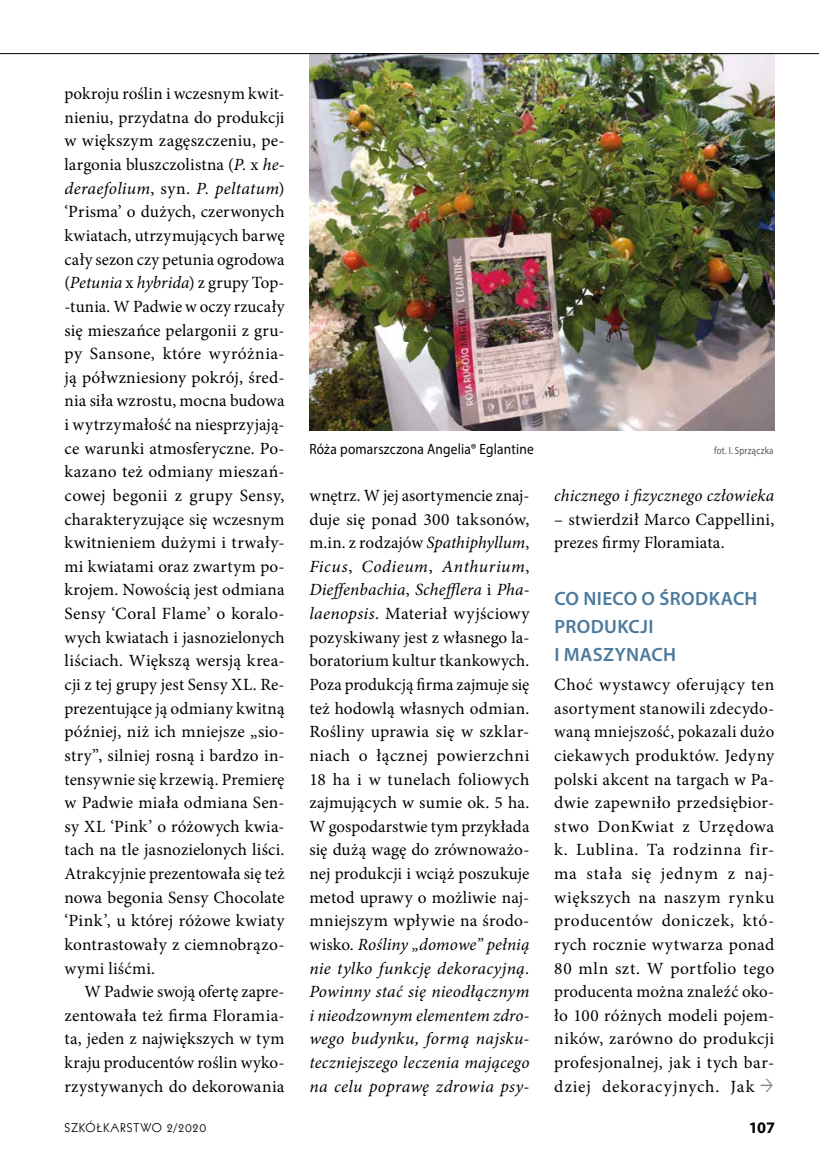
<style>
.page{position:relative;width:819px;height:1166px;background:#fff}
.page>*{position:absolute;margin:0;border:0;box-sizing:border-box;transform-origin:0 0}
.t1{font:600 19.25px/28px "Myriad Pro";letter-spacing:.02em;color:#4b7a9c}
.t2{font:17.15px/23.6px "Minion Pro";letter-spacing:.015em;color:#000;text-align:justify}
.t3{font:italic 17.15px "Minion Pro";letter-spacing:.005em;color:#000}
.t4{font:700 16.1px "Myriad Pro";color:#000}
.t5{font:14.88px "Myriad Pro";letter-spacing:.015em;color:#000;scale:.9 1}
.t6{font:12.25px "Geometric 231 EU";letter-spacing:.055em;color:#000}
.t7{font:10.5px "Myriad Pro";letter-spacing:.02em;color:#575756;scale:.85 1}
.s1{font-style:italic}
</style>
<div class="page">
<img style="left:309px;top:54px;width:465px;height:376px">
<hr style="left:0;top:53px;width:819px;height:1px;background:#000">
<p class="t2" style="left:64px;top:82px;width:221px">pokroju roślin i wczesnym kwit&shy;nieniu, przydatna do produkcji w większym zagęszczeniu, pe&shy;largonia bluszczolistna (<span class="s1">P.</span> x <span class="s1">he&shy;deraefolium</span>, syn. <span class="s1">P. peltatum</span>) ‘Prisma’ o dużych, czerwonych kwiatach, utrzymujących barwę cały sezon czy petunia ogrodowa (<span class="s1">Petunia</span> x <span class="s1">hybrida</span>) z grupy Top--tunia. W Padwie w oczy rzucały się mieszańce pelargonii z gru&shy;py Sansone, które wyróżnia&shy;ją półwzniesiony pokrój, śred&shy;nia siła wzrostu, mocna budowa i wytrzymałość na niesprzyjają&shy;ce warunki atmosferyczne. Po&shy;kazano też odmiany mieszań&shy;cowej begonii z grupy Sensy, charakteryzujące się wczesnym kwitnieniem dużymi i trwały&shy;mi kwiatami oraz zwartym po&shy;krojem. Nowością jest odmiana Sensy ‘Coral Flame’ o koralo&shy;wych kwiatach i jasnozielonych liściach. Większą wersją krea&shy;cji z tej grupy jest Sensy XL. Re&shy;prezentujące ją odmiany kwitną później, niż ich mniejsze „sio&shy;stry”, silniej rosną i bardzo in&shy;tensywnie się krzewią. Premierę w Padwie miała odmiana Sen&shy;sy XL ‘Pink’ o różowych kwia&shy;tach na tle jasnozielonych liści.<br>Atrakcyjnie prezentowała się też nowa begonia Sensy Chocolate ‘Pink’, u której różowe kwiaty kontrastowały z ciemnobrązo&shy;wymi liśćmi.</p>
<p class="t2" style="left:64px;top:980px;width:221px;text-indent:20px">W Padwie swoją ofertę zapre&shy;zentowała też firma Floramia&shy;ta, jeden z największych w tym kraju producentów roślin wyko&shy;rzystywanych do dekorowania</p>
<p class="t6" style="left:64px;top:1120px;width:143px">SZKÓŁKARSTWO 2/2020</p>
<p class="t5" style="left:309px;top:439px;width:251px">Róża pomarszczona Angelia® Eglantine</p>
<p class="t7" style="left:714px;top:444px;width:71px">fot. I. Sprzączka</p>
<p class="t2" style="left:309px;top:484px;width:221px">wnętrz. W jej asortymencie znaj&shy;duje się ponad 300 taksonów, m.in. z rodzajów <span class="s1">Spathiphyllum</span>, <span class="s1">Ficus</span>, <span class="s1">Codieum</span>, <span class="s1">Anthurium</span>, <span class="s1">Dieffenbachia</span>, <span class="s1">Schefflera</span> i <span class="s1">Pha&shy;laenopsis</span>. Materiał wyjściowy pozyskiwany jest z własnego la&shy;boratorium kultur tkankowych.<br>Poza produkcją firma zajmuje się też hodowlą własnych odmian.<br>Rośliny uprawia się w szklar&shy;niach o łącznej powierzchni 18 ha i w tunelach foliowych zajmujących w sumie ok. 5 ha.<br>W gospodarstwie tym przykłada się dużą wagę do zrównoważo&shy;nej produkcji i wciąż poszukuje metod uprawy o możliwie naj&shy;mniejszym wpływie na środo&shy;wisko. <span class="s1">Rośliny „domowe” pełnią nie tylko funkcję dekoracyjną.<br>Powinny stać się nieodłącznym i nieodzownym elementem zdro&shy;wego budynku, formą najsku&shy;teczniejszego leczenia mającego na celu poprawę zdrowia psy-</span></p>
<p class="t3" style="left:554px;top:484px;width:221px">chicznego i fizycznego człowieka</p>
<p class="t2" style="left:554px;top:507px;width:221px">– stwierdził Marco Cappellini, prezes firmy Floramiata.</p>
<p class="t1" style="left:554px;top:584px;width:204px">CO NIECO O ŚRODKACH<br>PRODUKCJI<br>I MASZYNACH</p>
<p class="t2" style="left:554px;top:673px;width:221px">Choć wystawcy oferujący ten asortyment stanowili zdecydo&shy;waną mniejszość, pokazali dużo ciekawych produktów. Jedyny polski akcent na targach w Pa&shy;dwie zapewniło przedsiębior&shy;stwo DonKwiat z Urzędowa k. Lublina. Ta rodzinna fir&shy;ma stała się jednym z naj&shy;większych na naszym rynku producentów doniczek, któ&shy;rych rocznie wytwarza ponad 80 mln szt. W portfolio tego producenta można znaleźć oko&shy;ło 100 różnych modeli pojem&shy;ników, zarówno do produkcji profesjonalnej, jak i tych bar&shy;dziej dekoracyjnych. Jak</p>
<p class="t4" style="left:748px;top:1117px;width:28px">107</p>
</div>
